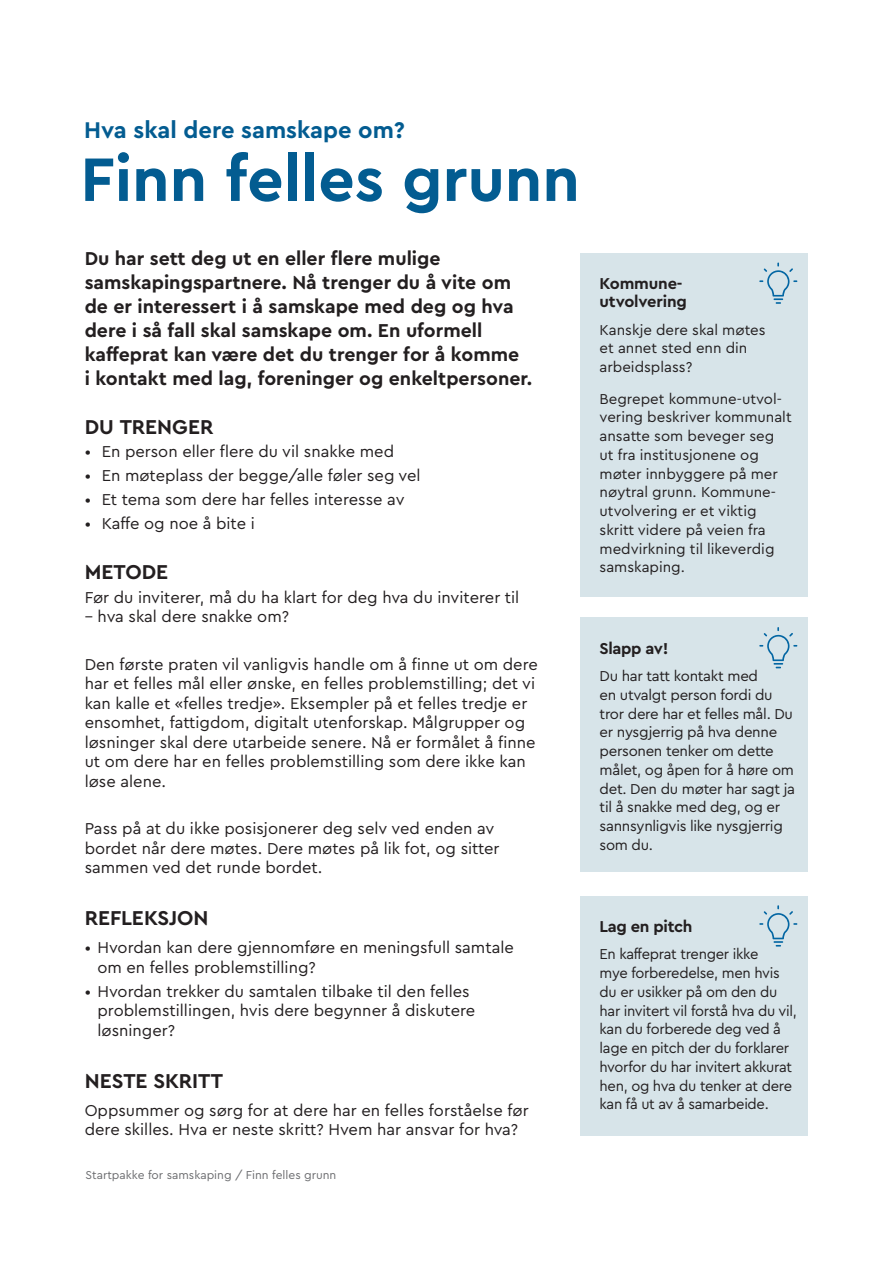
<style>
.page{position:relative;width:893px;height:1263px;background:#fff}
.page>*{position:absolute;margin:0;border:0;box-sizing:border-box;transform-origin:0 0}
.t1{font:700 64.2px "Cera Pro";color:#035c91}
.t2{font:700 23.85px "Cera Pro";color:#035c91}
.t3{font:700 21px "Cera Pro";color:#231f20}
.t4{font:700 19.5px/24px "Cera Pro";color:#231f20}
.t5{font:16.5px/19.5px "Cera Pro";color:#231f20}
.t6{font:700 16.5px/18px "Cera Pro";letter-spacing:-.02em;color:#231f20}
.t7{font:15px/18.8px "Cera Pro";letter-spacing:-.02em;color:#231f20}
.t8{font:15px/18.8px "Cera Pro";color:#231f20}
.t9{font:12px "Cera Pro";color:#6c6d70}
</style>
<div class="page">
<div style="left:580px;top:253px;width:228px;height:343px;background:#d7e4e9"></div>
<div style="left:580px;top:618px;width:228px;height:254px;background:#d7e4e9"></div>
<div style="left:580px;top:896px;width:228px;height:239px;background:#d7e4e9"></div>
<svg style="left:759px;top:262px;width:38px;height:42px"></svg>
<svg style="left:759px;top:627px;width:38px;height:41px"></svg>
<svg style="left:759px;top:905px;width:38px;height:41px"></svg>
<p class="t2" style="left:84px;top:114px;width:322px">Hva skal dere samskape om?</p>
<p class="t1" style="left:80px;top:137px;width:501px">Finn felles grunn</p>
<p class="t4" style="left:85px;top:245px;width:449px">Du har sett deg ut en eller flere mulige samskapingspartnere. Nå trenger du å vite om de er interessert i å samskape med deg og hva dere i så fall skal samskape om. En uformell kaffeprat kan være det du trenger for å komme<br>i kontakt med lag, foreninger og enkeltpersoner.</p>
<p class="t3" style="left:85px;top:413px;width:130px">DU TRENGER</p>
<p class="t5" style="left:85px;top:441px;width:311px">• En person eller flere du vil snakke med</p>
<p class="t5" style="left:85px;top:465px;width:337px">• En møteplass der begge/alle føler seg vel</p>
<p class="t5" style="left:85px;top:489px;width:321px">• Et tema som dere har felles interesse av</p>
<p class="t5" style="left:85px;top:513px;width:172px">• Kaffe og noe å bite i</p>
<p class="t3" style="left:85px;top:558px;width:85px">METODE</p>
<p class="t5" style="left:85px;top:587px;width:436px">Før du inviterer, må du ha klart for deg hva du inviterer til</p>
<p class="t5" style="left:85px;top:606px;width:206px">– hva skal dere snakke om?</p>
<p class="t5" style="left:85px;top:654px;width:455px">Den første praten vil vanligvis handle om å finne ut om dere har et felles mål eller ønske, en felles problemstilling; det vi kan kalle et «felles tredje». Eksempler på et felles tredje er ensomhet, fattigdom, digitalt utenforskap. Målgrupper og løsninger skal dere utarbeide senere. Nå er formålet å finne ut om dere har en felles problemstilling som dere ikke kan løse alene.</p>
<p class="t5" style="left:85px;top:818px;width:416px">Pass på at du ikke posisjonerer deg selv ved enden av bordet når dere møtes. Dere møtes på lik fot, og sitter sammen ved det runde bordet.</p>
<p class="t3" style="left:85px;top:904px;width:125px">REFLEKSJON</p>
<p class="t5" style="left:97px;top:937px;width:418px;text-indent:-13px">• Hvordan kan dere gjennomføre en meningsfull samtale om en felles problemstilling?</p>
<p class="t5" style="left:97px;top:981px;width:379px;text-indent:-13px">• Hvordan trekker du samtalen tilbake til den felles problemstillingen, hvis dere begynner å diskutere løsninger?</p>
<p class="t3" style="left:85px;top:1067px;width:140px">NESTE SKRITT</p>
<p class="t5" style="left:85px;top:1100px;width:445px">Oppsummer og sørg for at dere har en felles forståelse før dere skilles. Hva er neste skritt? Hvem har ansvar for hva?</p>
<p class="t9" style="left:85px;top:1166px;width:252px">Startpakke for samskaping / Finn felles grunn</p>
<p class="t6" style="left:600px;top:274px;width:89px">Kommune&shy;utvolvering</p>
<p class="t8" style="left:600px;top:319px;width:168px">Kanskje dere skal møtes et annet sted enn din arbeidsplass?</p>
<p class="t8" style="left:600px;top:388px;width:194px">Begrepet kommune-utvol&shy;vering beskriver kommunalt ansatte som beveger seg ut fra institusjonene og møter innbyggere på mer nøytral grunn. Kommune&shy;utvolvering er et viktig skritt videre på veien fra medvirkning til likeverdig samskaping.</p>
<p class="t6" style="left:600px;top:638px;width:71px">Slapp av!</p>
<p class="t7" style="left:600px;top:666px;width:197px">Du har tatt kontakt med<br>en utvalgt person fordi du tror dere har et felles mål. Du er nysgjerrig på hva denne personen tenker om dette målet, og åpen for å høre om det. Den du møter har sagt ja til å snakke med deg, og er sannsynligvis like nysgjerrig som du.</p>
<p class="t6" style="left:600px;top:917px;width:94px">Lag en pitch</p>
<p class="t7" style="left:600px;top:944px;width:199px">En kaffeprat trenger ikke<br>mye forberedelse, men hvis du er usikker på om den du har invitert vil forstå hva du vil, kan du forberede deg ved å lage en pitch der du forklarer hvorfor du har invitert akkurat hen, og hva du tenker at dere kan få ut av å samarbeide.</p>
</div>
